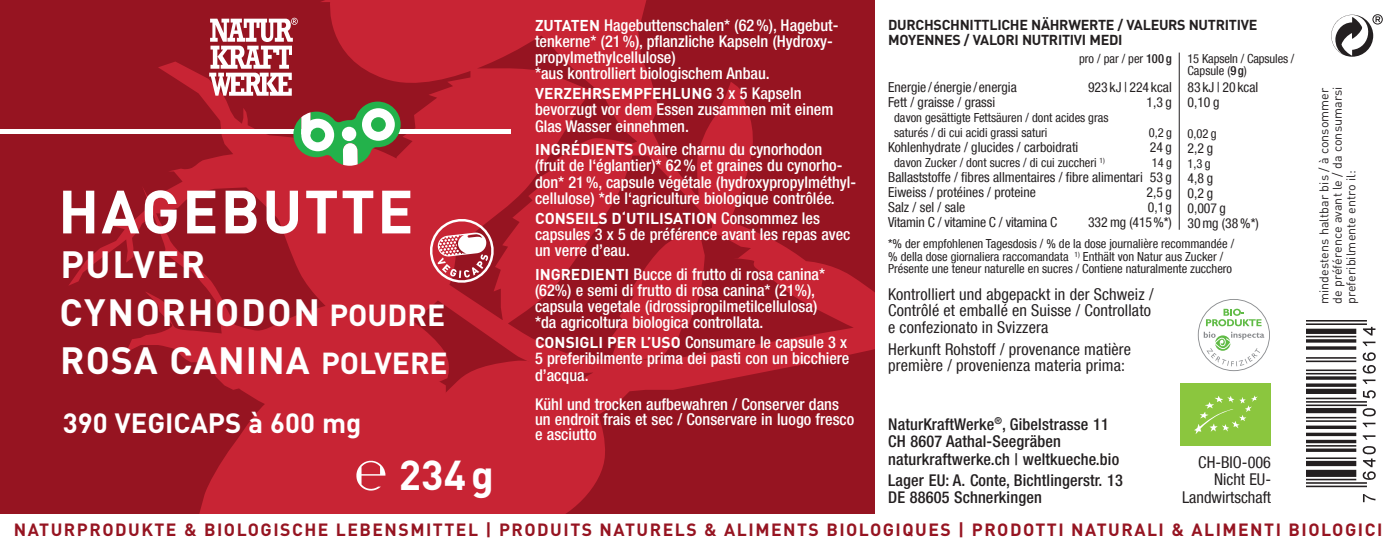
<style>
.page{position:relative;width:1397px;height:546px;background:#fff}
.page>*{position:absolute;margin:0;border:0;box-sizing:border-box;transform-origin:0 0}
.t1{font:700 60px "DIN";letter-spacing:.035em;color:#fff}
.t2{font:700 41.25px "DIN";color:#fff}
.t3{font:700 37.5px/47.5px "DIN";letter-spacing:.045em;color:#fff}
.t4{font:700 27.5px "DIN";color:#fff}
.t5{font:700 17.5px "DIN";letter-spacing:.085em;color:#961421}
.t6{font:500 condensed 16.25px/16.2px "Helvetica Neue LT Com";color:#fff}
.t7{font:condensed 16.25px/16.2px "Helvetica Neue LT Com";letter-spacing:.01em;color:#231f20}
.t8{font:500 condensed 16.25px/17.5px "Helvetica Neue LT Com";letter-spacing:.01em;color:#231f20}
.t9{font:700 15.5px "DIN";color:#fff}
.t10{font:700 14.25px/15px "DIN";letter-spacing:-.02em;color:#231f20}
.t11{font:condensed 13.75px/15px "Helvetica Neue LT Com";color:#231f20}
.t12{font:condensed 12.5px/12.5px "Helvetica Neue LT Com";color:#231f20}
.t13{font:12.5px/13.5px "DIN";letter-spacing:.005em;color:#231f20;text-align:justify}
.s1{font-size:30px}
.s2{font-family:"DIN";font-weight:700;font-stretch:normal;font-size:15.5px}
.s3{font-family:"Helvetica Neue LT Com";font-weight:500;font-stretch:condensed;font-size:16.25px}
.s4{font-weight:500}
</style>
<div class="page">
<div style="left:0;top:0;width:1297px;height:546px;background:#961421"></div>
<svg style="left:321px;top:0;width:554px;height:410px"></svg>
<svg style="left:126px;top:327px;width:327px;height:41px;fill:#c82434"></svg>
<svg style="left:69px;top:62px;width:388px;height:265px"></svg>
<svg style="left:199px;top:368px;width:192px;height:146px;fill:#c82434"></svg>
<div style="left:391px;top:356px;width:215px;height:158px;background:#c82434"></div>
<div style="left:875px;top:0;width:521px;height:516px;background:#fff"></div>
<img style="left:356px;top:461px;width:13px;height:27px">
<svg style="left:1331px;top:14px;width:51px;height:43px"></svg>
<div style="left:0;top:514px;width:1396px;height:32px;background:#fff"></div>
<svg style="left:209px;top:18px;width:89px;height:78px"></svg>
<svg style="left:1180px;top:383px;width:90px;height:63px"></svg>
<div style="left:1179px;top:384px;width:90px;height:62px;background:#8bc63e"></div>
<svg style="left:1194px;top:395px;width:63px;height:39px"></svg>
<svg style="left:1197px;top:299px;width:73px;height:73px"></svg>
<svg style="left:430px;top:219px;width:63px;height:64px"></svg>
<div style="left:0;top:129px;width:510px;height:5px;background:#fff"></div>
<svg style="left:293px;top:102px;width:107px;height:64px"></svg>
<img style="left:1306px;top:321px;width:70px;height:181px">
<hr style="left:1178px;top:53px;width:1px;height:177px;background:#231f20">
<h1 class="t1" style="left:58px;top:172px;width:357px">HAGEBUTTE</h1>
<h3 class="t3" style="left:60px;top:239px;width:389px">PULVER<br>CYNORHODON <span class="s1">POUDRE<br></span>ROSA CANINA <span class="s1">POLVERE</span></h3>
<h3 class="t4" style="left:63px;top:405px;width:300px">390 VEGICAPS à 600 mg</h3>
<h2 class="t2" style="left:399px;top:448px;width:97px">234g</h2>
<p class="t6" style="left:535px;top:17px;width:305px"><span class="s2">ZUTATEN</span> Hagebuttenschalen* (62%), Hagebut&shy;tenkerne* (21%), pflanzliche Kapseln (Hydroxy&shy;propylmethylcellulose)<br>*aus kontrolliert biologischem Anbau.</p>
<p class="t9" style="left:535px;top:83px;width:268px">VERZEHRSEMPFEHLUNG <span class="s3">3 x 5 Kapseln</span></p>
<p class="t6" style="left:535px;top:101px;width:300px">bevorzugt vor dem Essen zusammen mit einem<br>Glas Wasser einnehmen.</p>
<p class="t6" style="left:535px;top:141px;width:322px"><span class="s2">INGRÉDIENTS</span> Ovaire charnu du cynorhodon (fruit de l‘églantier)* 62% et graines du cynorho&shy;don* 21%, capsule végétale (hydroxypropylméthyl&shy;cellulose) *de l‘agriculture biologique contrôlée.</p>
<p class="t9" style="left:535px;top:208px;width:286px">CONSEILS D‘UTILISATION <span class="s3">Consommez les</span></p>
<p class="t6" style="left:535px;top:226px;width:317px">capsules 3 x 5 de préférence avant les repas avec un verre d’eau.</p>
<p class="t6" style="left:535px;top:265px;width:291px"><span class="s2">INGREDIENTI</span> Bucce di frutto di rosa canina* (62%) e semi di frutto di rosa canina* (21%), capsula vegetale (idrossipropilmetilcellulosa) *da agricoltura biologica controllata.</p>
<p class="t6" style="left:535px;top:334px;width:316px"><span class="s2">CONSIGLI PER L’USO</span> Consumare le capsule 3 x<br>5 preferibilmente prima dei pasti con un bicchiere d’acqua.</p>
<p class="t6" style="left:535px;top:396px;width:321px;line-height:15px">Kühl und trocken aufbewahren / Conserver dans un endroit frais et sec / Conservare in luogo fresco e asciutto</p>
<p class="t10" style="left:888px;top:16px;width:370px">DURCHSCHNITTLICHE NÄHRWERTE / VALEURS NUTRITIVE<br>MOYENNES / VALORI NUTRITIVI MEDI</p>
<p class="t12" style="left:1187px;top:52px;width:108px;text-indent:-108px">pro / par / per <span class="s4">100 g</span> 15 Kapseln / Capsules /<br>Capsule (<span class="s4">9 g</span>)</p>
<p class="t11" style="left:1187px;top:80px;width:72px">83 kJ | 20 kcal<br>0,10 g</p>
<p class="t12" style="left:1187px;top:127px;width:31px">0,02 g</p>
<p class="t11" style="left:1187px;top:140px;width:27px">2,2 g</p>
<p class="t12" style="left:1187px;top:157px;width:25px">1,3 g</p>
<p class="t11" style="left:1187px;top:170px;width:73px">4,8 g<br>0,2 g<br>0,007 g<br>30mg (38%*)</p>
<p class="t11" style="left:888px;top:80px;width:130px">Energie / énergie / energia</p>
<p class="t11" style="left:1087px;top:80px;width:85px">923 kJ | 224 kcal</p>
<p class="t11" style="left:888px;top:95px;width:109px">Fett / graisse / grassi</p>
<p class="t11" style="left:1146px;top:95px;width:27px">1,3 g</p>
<p class="t12" style="left:894px;top:110px;width:216px;line-height:15px">davon gesättigte Fettsäuren / dont acides gras saturés / di cui acidi grassi saturi</p>
<p class="t12" style="left:1148px;top:126px;width:25px">0,2 g</p>
<p class="t11" style="left:888px;top:140px;width:192px">Kohlenhydrate / glucides / carboidrati</p>
<p class="t11" style="left:1149px;top:140px;width:24px">24 g</p>
<p class="t12" style="left:894px;top:156px;width:212px">davon Zucker / dont sucres / di cui zuccheri <sup>1)</sup></p>
<p class="t12" style="left:1151px;top:156px;width:22px">14 g</p>
<p class="t11" style="left:888px;top:170px;width:285px">Ballaststoffe / fibres allmentaires / fibre alimentari 53 g<br>Eiweiss / protéines / proteine</p>
<p class="t11" style="left:1146px;top:185px;width:27px">2,5 g</p>
<p class="t11" style="left:888px;top:200px;width:79px">Salz / sel / sale</p>
<p class="t11" style="left:1147px;top:200px;width:25px">0,1 g</p>
<p class="t11" style="left:888px;top:215px;width:171px">Vitamin C / vitamine C / vitamina C</p>
<p class="t11" style="left:1087px;top:215px;width:85px">332 mg (415%*)</p>
<p class="t12" style="left:888px;top:237px;width:347px">*% der empfohlenen Tagesdosis / % de la dose journalière recommandée / % della dose giornaliera raccomandata <sup>1)</sup> Enthält von Natur aus Zucker /<br>Présente une teneur naturelle en sucres / Contiene naturalmente zucchero</p>
<p class="t7" style="left:888px;top:286px;width:267px">Kontrolliert und abgepackt in der Schweiz /<br>Contrôlé et emballé en Suisse / Controllato e confezionato in Svizzera</p>
<p class="t7" style="left:888px;top:340px;width:244px">Herkunft Rohstoff / provenance matière première / provenienza materia prima:</p>
<p class="t8" style="left:888px;top:415px;width:232px">NaturKraftWerke<sup>®</sup>, Gibelstrasse 11<br>CH 8607 Aathal-Seegräben naturkraftwerke.ch | weltkueche.bio</p>
<p class="t8" style="left:888px;top:471px;width:236px">Lager EU: A. Conte, Bichtlingerstr. 13<br>DE 88605 Schnerkingen</p>
<p class="t7" style="left:1181px;top:453px;width:91px;line-height:17.5px;text-align:right">CH-BIO-006<br>Nicht EU-<br>Landwirtschaft</p>
<p class="t13" style="left:1316px;top:304px;width:219px;rotate:-90deg">mindestens haltbar bis / à consommer de préférence avant le / da consumarsi preferibilmente entro il:</p>
<p class="t5" style="left:14px;top:518px;width:1369px">NATURPRODUKTE &amp; BIOLOGISCHE LEBENSMITTEL | PRODUITS NATURELS &amp; ALIMENTS BIOLOGIQUES | PRODOTTI NATURALI &amp; ALIMENTI BIOLOGICI</p>
</div>
